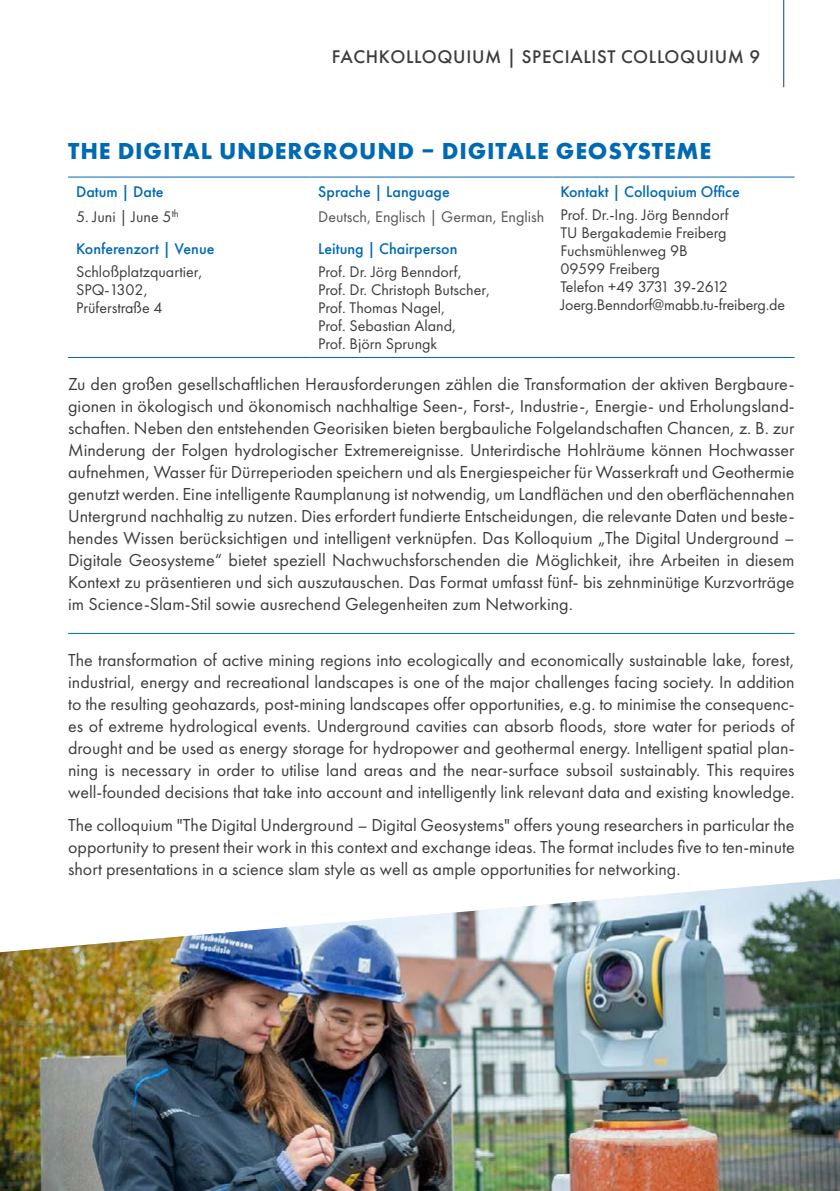
<style>
.page{position:relative;width:840px;height:1191px;background:#fff}
.page>*{position:absolute;margin:0;border:0;box-sizing:border-box;transform-origin:0 0}
.t1{font:24px "Futura PT Bold";letter-spacing:.035em;color:#0069b4}
.t2{font:19px "Futura PT Medium";letter-spacing:.035em;color:#3c3c3b}
.t3{font:18px/22px "Futura PT Book";color:#3c3c3b;text-align:justify}
.t4{font:16px/18px "Futura PT Book";color:#3c3c3b}
.t5{font:16px "Futura PT Medium";color:#0069b4}
.t6{font:16px "Futura PT Book";color:#555454}
</style>
<div class="page">
<hr style="left:782px;top:0;width:1px;height:87px;background:#00497f">
<img style="left:1px;top:879px;width:838px;height:312px">
<img style="left:0;top:873px;width:1px;height:318px">
<svg style="left:0;top:873px;width:19px;height:11px"></svg>
<hr style="left:310px;top:177px;width:242px;height:1px;background:#0069b4">
<hr style="left:552px;top:177px;width:242px;height:1px;background:#0069b4">
<hr style="left:310px;top:357px;width:242px;height:1px;background:#0069b4">
<hr style="left:552px;top:357px;width:242px;height:1px;background:#0069b4">
<hr style="left:68px;top:177px;width:242px;height:1px;background:#0069b4">
<hr style="left:68px;top:357px;width:242px;height:1px;background:#0069b4">
<hr style="left:68px;top:633px;width:726px;height:1px;background:#0069b4">
<p class="t2" style="left:332px;top:45px;width:430px">FACHKOLLOQUIUM | SPECIALIST COLLOQUIUM 9</p>
<h1 class="t1" style="left:68px;top:136px;width:644px">THE DIGITAL UNDERGROUND – DIGITALE GEOSYSTEME</h1>
<p class="t5" style="left:76px;top:182px;width:89px">Datum | Date</p>
<p class="t4" style="left:76px;top:208px;width:104px">5. Juni | June 5<sup>th</sup></p>
<p class="t5" style="left:76px;top:239px;width:140px">Konferenzort | Venue</p>
<p class="t4" style="left:76px;top:263px;width:128px">Schloßplatzquartier,<br>SPQ-1302,<br>Prüferstraße 4</p>
<p class="t5" style="left:318px;top:182px;width:133px">Sprache | Language</p>
<p class="t6" style="left:318px;top:208px;width:227px">Deutsch, Englisch | German, English</p>
<p class="t5" style="left:318px;top:239px;width:141px">Leitung | Chairperson</p>
<p class="t4" style="left:318px;top:263px;width:174px">Prof. Dr. Jörg Benndorf,<br>Prof. Dr. Christoph Butscher,<br>Prof. Thomas Nagel,<br>Prof. Sebastian Aland,<br>Prof. Björn Sprungk</p>
<p class="t5" style="left:560px;top:182px;width:181px">Kontakt | Colloquium Office</p>
<p class="t4" style="left:560px;top:206px;width:226px">Prof. Dr.-Ing. Jörg Benndorf<br>TU Bergakademie Freiberg<br>Fuchsmühlenweg 9B<br>09599 Freiberg<br>Telefon +49 3731 39-2612<br>Joerg.Benndorf@mabb.tu-freiberg.de</p>
<p class="t3" style="left:68px;top:373px;width:727px">Zu den großen gesellschaftlichen Herausforderungen zählen die Transformation der aktiven Bergbaure&shy;gionen in ökologisch und ökonomisch nachhaltige Seen-, Forst-, Industrie-, Energie- und Erholungsland&shy;schaften. Neben den entstehenden Georisiken bieten bergbauliche Folgelandschaften Chancen, z. B. zur Minderung der Folgen hydrologischer Extremereignisse. Unterirdische Hohlräume können Hochwasser aufnehmen, Wasser für Dürreperioden speichern und als Energiespeicher für Wasserkraft und Geothermie genutzt werden. Eine intelligente Raumplanung ist notwendig, um Landflächen und den oberflächennahen Untergrund nachhaltig zu nutzen. Dies erfordert fundierte Entscheidungen, die relevante Daten und beste&shy;hendes Wissen berücksichtigen und intelligent verknüpfen. Das Kolloquium „The Digital Underground – Digitale Geosysteme“ bietet speziell Nachwuchsforschenden die Möglichkeit, ihre Arbeiten in diesem Kontext zu präsentieren und sich auszutauschen. Das Format umfasst fünf- bis zehnminütige Kurzvorträge im Science-Slam-Stil sowie ausrechend Gelegenheiten zum Networking.</p>
<p class="t3" style="left:68px;top:648px;width:727px">The transformation of active mining regions into ecologically and economically sustainable lake, forest, industrial, energy and recreational landscapes is one of the major challenges facing society. In addition to the resulting geohazards, post-mining landscapes offer opportunities, e.g. to minimise the consequenc&shy;es of extreme hydrological events. Underground cavities can absorb floods, store water for periods of drought and be used as energy storage for hydropower and geothermal energy. Intelligent spatial plan&shy;ning is necessary in order to utilise land areas and the near-surface subsoil sustainably. This requires well-founded decisions that take into account and intelligently link relevant data and existing knowledge.</p>
<p class="t3" style="left:68px;top:814px;width:727px">The colloquium "The Digital Underground – Digital Geosystems" offers young researchers in particular the opportunity to present their work in this context and exchange ideas. The format includes five to ten-minute short presentations in a science slam style as well as ample opportunities for networking.</p>
</div>
